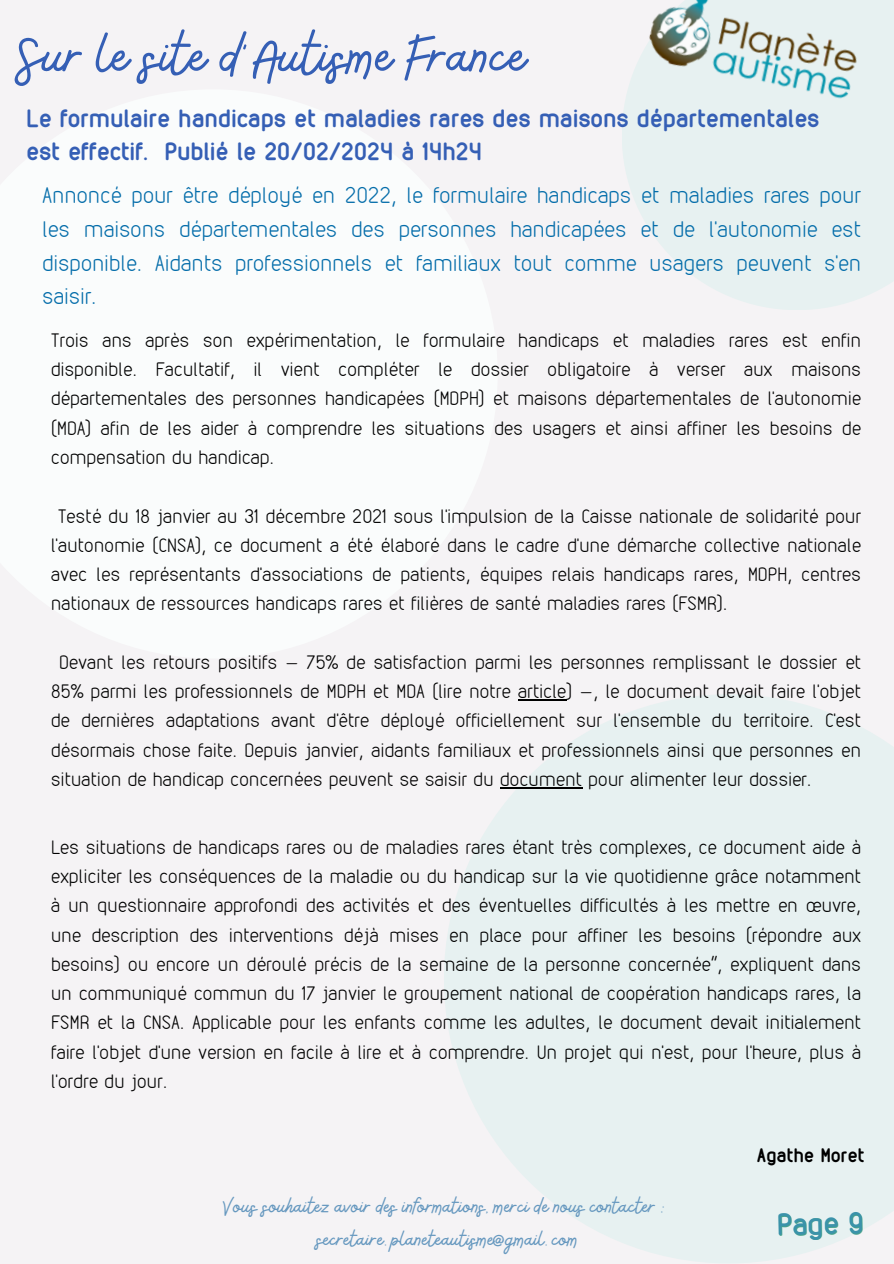
<style>
.page{position:relative;width:894px;height:1264px;background:#fff}
.page>*{position:absolute;margin:0;border:0;box-sizing:border-box;transform-origin:0 0}
.t1{font:63.3px "Bellaboo";color:#355fb5}
.t2{font:30px "VDS";color:#3b93aa}
.t3{font:700 24px/32.7px "VDS";letter-spacing:.02em;color:#355fb5}
.t4{font:24px/32.7px "Bellaboo";color:#6698bf;text-align:center}
.t5{font:100 21.75px/33.8px "VDS";letter-spacing:.02em;color:#046daa;text-align:justify}
.t6{font:100 18.75px/29.2px "VDS";letter-spacing:.02em;color:#000;text-align:justify}
.t7{font:700 18.75px "VDS";letter-spacing:.02em;color:#000}
</style>
<div class="page">
<div style="left:0;top:0;width:893px;height:1263px;background:#f5f3f5"></div>
<svg style="left:622px;top:136px;width:271px;height:174px;fill:#e7f1f1"></svg>
<img style="left:622px;top:0;width:271px;height:136px">
<svg style="left:444px;top:694px;width:449px;height:569px;fill:#e7f1f1"></svg>
<hr style="left:518px;top:699px;width:48px;height:1px;background:#000">
<hr style="left:500px;top:787px;width:82px;height:1px;background:#000">
<h1 class="t1" style="left:18px;top:15px;width:509px">Sur le site d'Autisme France</h1>
<p class="t3" style="left:26px;top:102px;width:794px">Le formulaire handicaps et maladies rares des maisons départementales est effectif. Publié le 20/02/2024 à 14h24</p>
<p class="t5" style="left:42px;top:178px;width:819px">Annoncé pour être déployé en 2022, le formulaire handicaps et maladies rares pour les maisons départementales des personnes handicapées et de l'autonomie est disponible. Aidants professionnels et familiaux tout comme usagers peuvent s'en saisir.</p>
<p class="t6" style="left:51px;top:325px;width:811px">Trois ans après son expérimentation, le formulaire handicaps et maladies rares est enfin disponible. Facultatif, il vient compléter le dossier obligatoire à verser aux maisons départementales des personnes handicapées (MDPH) et maisons départementales de l'autonomie (MDA) afin de les aider à comprendre les situations des usagers et ainsi affiner les besoins de compensation du handicap.</p>
<p class="t6" style="left:51px;top:501px;width:811px;text-indent:7px">Testé du 18 janvier au 31 décembre 2021 sous l'impulsion de la Caisse nationale de solidarité pour l'autonomie (CNSA), ce document a été élaboré dans le cadre d'une démarche collective nationale avec les représentants d'associations de patients, équipes relais handicaps rares, MDPH, centres nationaux de ressources handicaps rares et filières de santé maladies rares (FSMR).</p>
<p class="t6" style="left:51px;top:647px;width:811px;text-indent:8px">Devant les retours positifs — 75% de satisfaction parmi les personnes remplissant le dossier et 85% parmi les professionnels de MDPH et MDA (lire notre article) —, le document devait faire l'objet de dernières adaptations avant d'être déployé officiellement sur l'ensemble du territoire. C'est désormais chose faite. Depuis janvier, aidants familiaux et professionnels ainsi que personnes en situation de handicap concernées peuvent se saisir du document pour alimenter leur dossier.</p>
<p class="t6" style="left:51px;top:832px;width:811px">Les situations de handicaps rares ou de maladies rares étant très complexes, ce document aide à expliciter les conséquences de la maladie ou du handicap sur la vie quotidienne grâce notamment à un questionnaire approfondi des activités et des éventuelles difficultés à les mettre en œuvre, une description des interventions déjà mises en place pour affiner les besoins (répondre aux besoins) ou encore un déroulé précis de la semaine de la personne concernée", expliquent dans un communiqué commun du 17 janvier le groupement national de coopération handicaps rares, la FSMR et la CNSA. Applicable pour les enfants comme les adultes, le document devait initialement faire l'objet d'une version en facile à lire et à comprendre. Un projet qui n'est, pour l'heure, plus à l'ordre du jour.</p>
<p class="t4" style="left:223px;top:1190px;width:443px">Vous souhaitez avoir des informations, merci de nous contacter : secretaire.planeteautisme@gmail.com</p>
<p class="t7" style="left:756px;top:1145px;width:109px">Agathe Moret</p>
<h2 class="t2" style="left:776px;top:1207px;width:88px;rotate:-1deg">Page 9</h2>
</div>
